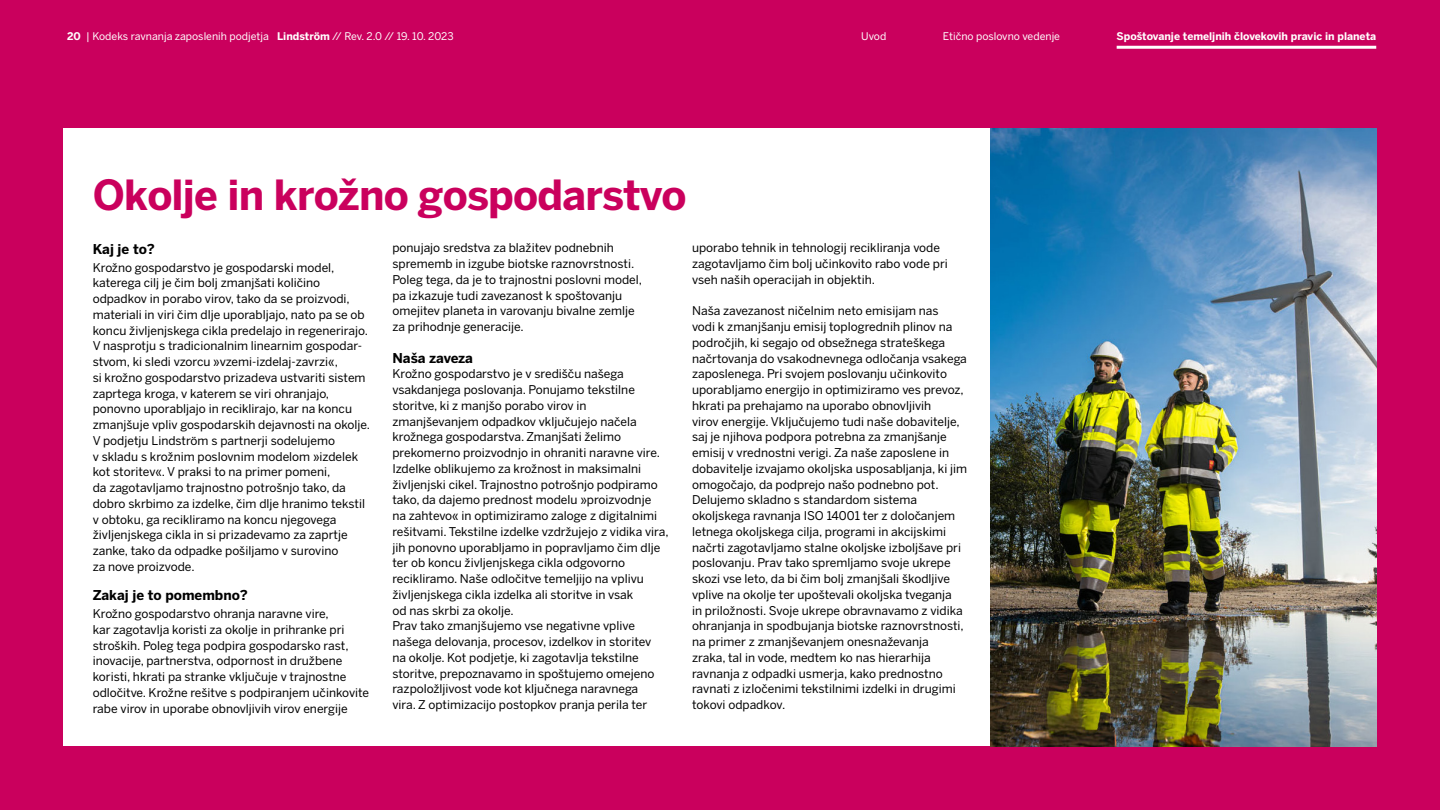
<style>
.page{position:relative;width:1440px;height:810px;background:#ca005d}
.page>*{position:absolute;margin:0;border:0;box-sizing:border-box;transform-origin:0 0}
.CoC_H2{font:700 41.25px "Benton Sans";letter-spacing:-.02em;color:#ca005d}
.Väliotsikko_musta{font:700 13.5px "Benton Sans";color:#000}
.Leipis_musta{font:700 13.5px "Benton Sans";letter-spacing:-.01em;color:#000}
.Leipis_musta-2{font:12px/15.8px "Benton Sans";color:#000}
.t1{font:10.5px "Benton Sans";color:#fff}
.t2{font:700 10.5px "Benton Sans";color:#fff}
.s1{font-weight:700}
</style>
<div class="page">
<div style="left:64px;top:129px;width:1312px;height:617px;background:#fff"></div>
<img style="left:990px;top:129px;width:386px;height:617px">
<hr style="left:1117px;top:46px;width:259px;height:3px;background:#fff">
<p class="t1" style="left:67px;top:30px;width:388px"><span class="s1">20</span> | Kodeks ravnanja zaposlenih podjetja <span class="s1">Lindström</span> // Rev. 2.0 // 19. 10. 2023</p>
<p class="t1" style="left:861px;top:30px;width:27px">Uvod</p>
<p class="t1" style="left:943px;top:30px;width:119px">Etično poslovno vedenje</p>
<p class="t2" style="left:1117px;top:29px;width:261px">Spoštovanje temeljnih človekovih pravic in planeta</p>
<p class="CoC_H2" style="left:93px;top:169px;width:595px">Okolje in krožno gospodarstvo</p>
<h6 class="Väliotsikko_musta" style="left:93px;top:240px;width:64px">Kaj je to?</h6>
<p class="Leipis_musta-2" style="left:93px;top:259px;width:279px">Krožno gospodarstvo je gospodarski model, katerega cilj je čim bolj zmanjšati količino odpadkov in porabo virov, tako da se proizvodi, materiali in viri čim dlje uporabljajo, nato pa se ob koncu življenjskega cikla predelajo in regenerirajo.<br>V nasprotju s tradicionalnim linearnim gospodar&shy;stvom, ki sledi vzorcu »vzemi-izdelaj-zavrzi«,<br>si krožno gospodarstvo prizadeva ustvariti sistem zaprtega kroga, v katerem se viri ohranjajo, ponovno uporabljajo in reciklirajo, kar na koncu zmanjšuje vpliv gospodarskih dejavnosti na okolje.<br>V podjetju Lindström s partnerji sodelujemo<br>v skladu s krožnim poslovnim modelom »izdelek kot storitev«. V praksi to na primer pomeni,<br>da zagotavljamo trajnostno potrošnjo tako, da dobro skrbimo za izdelke, čim dlje hranimo tekstil v obtoku, ga recikliramo na koncu njegovega življenjskega cikla in si prizadevamo za zaprtje zanke, tako da odpadke pošiljamo v surovino<br>za nove proizvode.</p>
<h6 class="Väliotsikko_musta" style="left:93px;top:587px;width:157px">Zakaj je to pomembno?</h6>
<p class="Leipis_musta-2" style="left:93px;top:606px;width:278px">Krožno gospodarstvo ohranja naravne vire,<br>kar zagotavlja koristi za okolje in prihranke pri stroških. Poleg tega podpira gospodarsko rast, inovacije, partnerstva, odpornost in družbene koristi, hkrati pa stranke vključuje v trajnostne odločitve. Krožne rešitve s podpiranjem učinkovite rabe virov in uporabe obnovljivih virov energije</p>
<p class="Leipis_musta-2" style="left:392px;top:240px;width:251px">ponujajo sredstva za blažitev podnebnih sprememb in izgube biotske raznovrstnosti.<br>Poleg tega, da je to trajnostni poslovni model, pa izkazuje tudi zavezanost k spoštovanju omejitev planeta in varovanju bivalne zemlje za prihodnje generacije.</p>
<p class="Leipis_musta" style="left:392px;top:349px;width:82px">Naša zaveza</p>
<p class="Leipis_musta-2" style="left:392px;top:366px;width:269px">Krožno gospodarstvo je v središču našega vsakdanjega poslovanja. Ponujamo tekstilne storitve, ki z manjšo porabo virov in zmanjševanjem odpadkov vključujejo načela krožnega gospodarstva. Zmanjšati želimo prekomerno proizvodnjo in ohraniti naravne vire.</p>
<p class="Leipis_musta-2" style="left:392px;top:461px;width:278px">Izdelke oblikujemo za krožnost in maksimalni življenjski cikel. Trajnostno potrošnjo podpiramo tako, da dajemo prednost modelu »proizvodnje<br>na zahtevo« in optimiziramo zaloge z digitalnimi rešitvami. Tekstilne izdelke vzdržujejo z vidika vira, jih ponovno uporabljamo in popravljamo čim dlje ter ob koncu življenjskega cikla odgovorno recikliramo. Naše odločitve temeljijo na vplivu življenjskega cikla izdelka ali storitve in vsak<br>od nas skrbi za okolje.</p>
<p class="Leipis_musta-2" style="left:392px;top:618px;width:264px">Prav tako zmanjšujemo vse negativne vplive našega delovanja, procesov, izdelkov in storitev na okolje. Kot podjetje, ki zagotavlja tekstilne storitve, prepoznavamo in spoštujemo omejeno razpoložljivost vode kot ključnega naravnega vira. Z optimizacijo postopkov pranja perila ter</p>
<p class="Leipis_musta-2" style="left:692px;top:240px;width:257px">uporabo tehnik in tehnologij recikliranja vode zagotavljamo čim bolj učinkovito rabo vode pri vseh naših operacijah in objektih.</p>
<p class="Leipis_musta-2" style="left:692px;top:303px;width:277px">Naša zavezanost ničelnim neto emisijam nas<br>vodi k zmanjšanju emisij toplogrednih plinov na področjih, ki segajo od obsežnega strateškega načrtovanja do vsakodnevnega odločanja vsakega zaposlenega. Pri svojem poslovanju učinkovito uporabljamo energijo in optimiziramo ves prevoz, hkrati pa prehajamo na uporabo obnovljivih<br>virov energije. Vključujemo tudi naše dobavitelje, saj je njihova podpora potrebna za zmanjšanje emisij v vrednostni verigi. Za naše zaposlene in dobavitelje izvajamo okoljska usposabljanja, ki jim omogočajo, da podprejo našo podnebno pot.</p>
<p class="Leipis_musta-2" style="left:692px;top:492px;width:273px">Delujemo skladno s standardom sistema okoljskega ravnanja ISO 14001 ter z določanjem letnega okoljskega cilja, programi in akcijskimi načrti zagotavljamo stalne okoljske izboljšave pri poslovanju. Prav tako spremljamo svoje ukrepe skozi vse leto, da bi čim bolj zmanjšali škodljive vplive na okolje ter upoštevali okoljska tveganja in priložnosti. Svoje ukrepe obravnavamo z vidika ohranjanja in spodbujanja biotske raznovrstnosti, na primer z zmanjševanjem onesnaževanja zraka, tal in vode, medtem ko nas hierarhija ravnanja z odpadki usmerja, kako prednostno ravnati z izločenimi tekstilnimi izdelki in drugimi tokovi odpadkov.</p>
</div>
